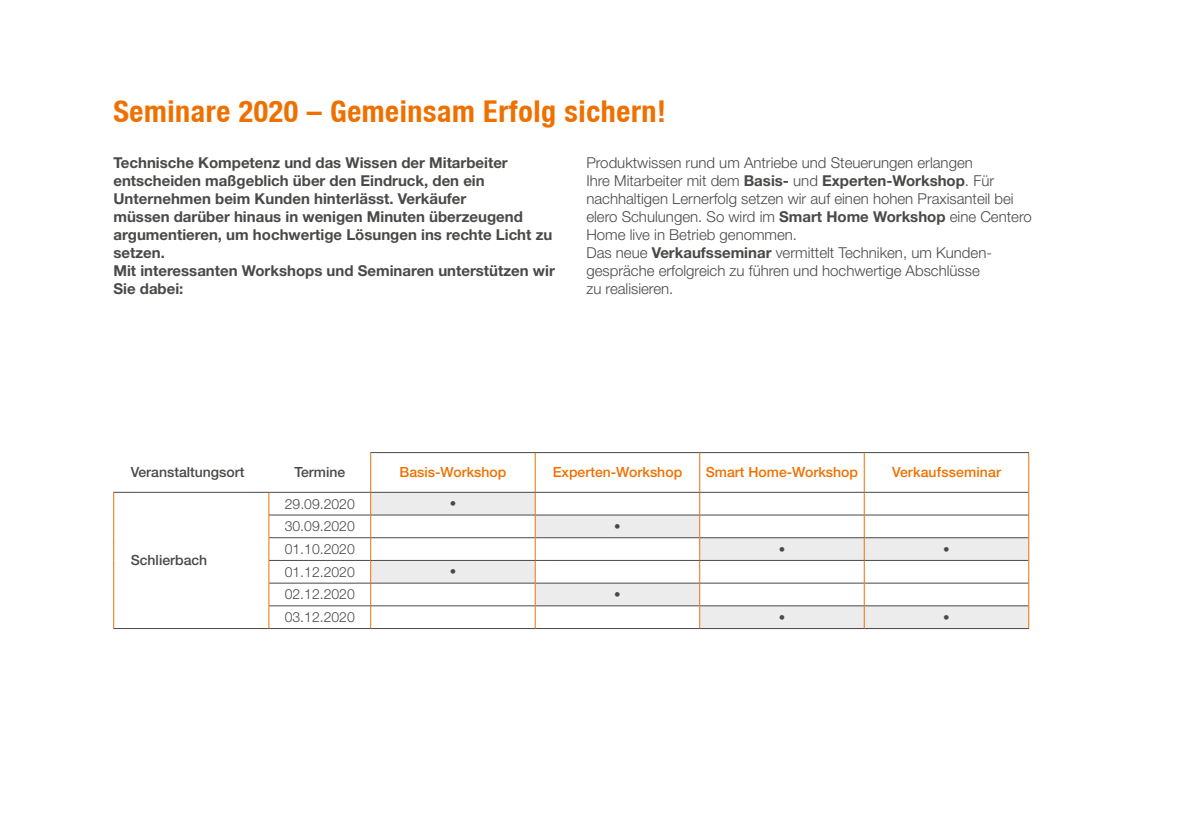
<style>
.page{position:relative;width:1180px;height:840px;background:#fff}
.page>*{position:absolute;margin:0;border:0;box-sizing:border-box;transform-origin:0 0}
.t1{font:700 condensed 30px "Helvetica Neue LT";letter-spacing:.02em;color:#ee7100}
.t2{font:300 15px/18px "Helvetica Neue LT Pro";color:#494948}
.t3{font:700 15px/18px "Helvetica Neue LT Pro";color:#494948}
.t4{font:500 14px "Helvetica Neue LT Std";color:#ee7100}
.t5{font:300 14px "Helvetica Neue LT Pro";color:#494948}
.t6{font:500 14px "Helvetica Neue LT Std";color:#494948}
.t7{font:300 13px "Helvetica Neue LT Pro";color:#494948}
.s1{font-weight:700}
</style>
<div class="page">
<svg style="left:371px;top:492px;width:657px;height:136px"></svg>
<hr style="left:371px;top:514px;width:164px;height:1px;background:#4a4a49">
<hr style="left:371px;top:537px;width:164px;height:1px;background:#4a4a49">
<hr style="left:700px;top:537px;width:164px;height:1px;background:#4a4a49">
<hr style="left:864px;top:537px;width:164px;height:1px;background:#4a4a49">
<hr style="left:700px;top:605px;width:164px;height:1px;background:#4a4a49">
<hr style="left:864px;top:605px;width:164px;height:1px;background:#4a4a49">
<hr style="left:535px;top:514px;width:164px;height:1px;background:#4b4a49">
<hr style="left:535px;top:582px;width:164px;height:1px;background:#4b4a49">
<hr style="left:699px;top:514px;width:164px;height:1px;background:#494948">
<hr style="left:864px;top:514px;width:164px;height:1px;background:#494948">
<hr style="left:699px;top:582px;width:164px;height:1px;background:#494948">
<hr style="left:864px;top:582px;width:164px;height:1px;background:#494948">
<hr style="left:535px;top:537px;width:164px;height:1px;background:#4a4a49">
<hr style="left:371px;top:582px;width:164px;height:1px;background:#4a4a49">
<hr style="left:371px;top:605px;width:164px;height:1px;background:#4a4a49">
<hr style="left:535px;top:605px;width:164px;height:1px;background:#4a4a49">
<hr style="left:370px;top:628px;width:165px;height:1px;background:#4a4a49">
<hr style="left:535px;top:628px;width:164px;height:1px;background:#4a4a49">
<hr style="left:699px;top:628px;width:165px;height:1px;background:#4a4a49">
<hr style="left:864px;top:628px;width:164px;height:1px;background:#4a4a49">
<hr style="left:370px;top:452px;width:1px;height:39px;background:#ee7100">
<hr style="left:535px;top:452px;width:1px;height:39px;background:#ee7100">
<svg style="left:535px;top:492px;width:1px;height:136px"></svg>
<svg style="left:863px;top:492px;width:1px;height:136px"></svg>
<hr style="left:699px;top:452px;width:1px;height:39px;background:#ee7100">
<hr style="left:863px;top:452px;width:1px;height:39px;background:#ee7100">
<svg style="left:370px;top:492px;width:1px;height:136px"></svg>
<svg style="left:699px;top:492px;width:1px;height:136px"></svg>
<svg style="left:113px;top:492px;width:1px;height:136px"></svg>
<hr style="left:113px;top:491px;width:156px;height:1px;background:#494948">
<hr style="left:269px;top:514px;width:101px;height:1px;background:#494948">
<hr style="left:269px;top:537px;width:101px;height:1px;background:#494948">
<hr style="left:269px;top:582px;width:101px;height:1px;background:#494948">
<hr style="left:269px;top:605px;width:101px;height:1px;background:#494948">
<hr style="left:113px;top:628px;width:156px;height:1px;background:#494948">
<hr style="left:269px;top:628px;width:101px;height:1px;background:#494948">
<svg style="left:268px;top:492px;width:1px;height:136px"></svg>
<hr style="left:370px;top:452px;width:165px;height:1px;background:#494948">
<hr style="left:535px;top:452px;width:164px;height:1px;background:#494948">
<hr style="left:699px;top:452px;width:165px;height:1px;background:#494948">
<hr style="left:864px;top:452px;width:164px;height:1px;background:#494948">
<hr style="left:269px;top:491px;width:101px;height:1px;background:#494948">
<hr style="left:370px;top:491px;width:165px;height:1px;background:#4a4a49">
<hr style="left:535px;top:491px;width:164px;height:1px;background:#4a4a49">
<hr style="left:699px;top:491px;width:165px;height:1px;background:#4a4a49">
<hr style="left:864px;top:491px;width:164px;height:1px;background:#4a4a49">
<hr style="left:269px;top:559px;width:101px;height:1px;background:#494948">
<hr style="left:371px;top:559px;width:164px;height:1px;background:#4a4a49">
<hr style="left:535px;top:559px;width:164px;height:1px;background:#4a4a49">
<hr style="left:699px;top:559px;width:165px;height:1px;background:#4a4a49">
<hr style="left:864px;top:559px;width:164px;height:1px;background:#4a4a49">
<hr style="left:1028px;top:452px;width:1px;height:40px;background:#ee7100">
<svg style="left:1028px;top:492px;width:1px;height:136px"></svg>
<h1 class="t1" style="left:113px;top:93px;width:554px">Seminare 2020 – Gemeinsam Erfolg sichern!</h1>
<p class="t3" style="left:113px;top:153px;width:443px">Technische Kompetenz und das Wissen der Mitarbeiter entscheiden maßgeblich über den Eindruck, den ein Unternehmen beim Kunden hinterlässt. Verkäufer<br>müssen darüber hinaus in wenigen Minuten überzeugend argumentieren, um hochwertige Lösungen ins rechte Licht zu setzen.<br>Mit interessanten Workshops und Seminaren unterstützen wir Sie dabei:</p>
<p class="t2" style="left:586px;top:153px;width:447px">Produktwissen rund um Antriebe und Steuerungen erlangen<br>Ihre Mitarbeiter mit dem <span class="s1">Basis-</span> und <span class="s1">Experten-Workshop</span>. Für nachhaltigen Lernerfolg setzen wir auf einen hohen Praxisanteil bei elero Schulungen. So wird im <span class="s1">Smart Home Workshop</span> eine Centero Home live in Betrieb genommen.<br>Das neue <span class="s1">Verkaufsseminar</span> vermittelt Techniken, um Kunden&shy;gespräche erfolgreich zu führen und hochwertige Abschlüsse<br>zu realisieren.</p>
<p class="t6" style="left:131px;top:464px;width:115px">Veranstaltungsort</p>
<p class="t6" style="left:294px;top:464px;width:52px">Termine</p>
<p class="t4" style="left:399px;top:464px;width:108px">Basis-Workshop</p>
<p class="t4" style="left:552px;top:464px;width:131px">Experten-Workshop</p>
<p class="t4" style="left:705px;top:464px;width:154px">Smart Home-Workshop</p>
<p class="t4" style="left:891px;top:464px;width:110px">Verkaufsseminar</p>
<p class="t6" style="left:131px;top:551px;width:78px">Schlierbach</p>
<p class="t5" style="left:285px;top:495px;width:72px">29.09.2020</p>
<p class="t7" style="left:449px;top:495px;width:8px">•</p>
<p class="t5" style="left:285px;top:517px;width:72px">30.09.2020</p>
<p class="t7" style="left:614px;top:518px;width:8px">•</p>
<p class="t5" style="left:285px;top:540px;width:72px">01.10.2020</p>
<p class="t7" style="left:778px;top:541px;width:8px">•</p>
<p class="t7" style="left:943px;top:540px;width:8px">•</p>
<p class="t5" style="left:285px;top:563px;width:72px">01.12.2020</p>
<p class="t7" style="left:449px;top:563px;width:8px">•</p>
<p class="t5" style="left:285px;top:585px;width:72px">02.12.2020</p>
<p class="t7" style="left:614px;top:586px;width:8px">•</p>
<p class="t5" style="left:285px;top:608px;width:72px">03.12.2020</p>
<p class="t7" style="left:778px;top:609px;width:8px">•</p>
<p class="t7" style="left:943px;top:609px;width:8px">•</p>
</div>
